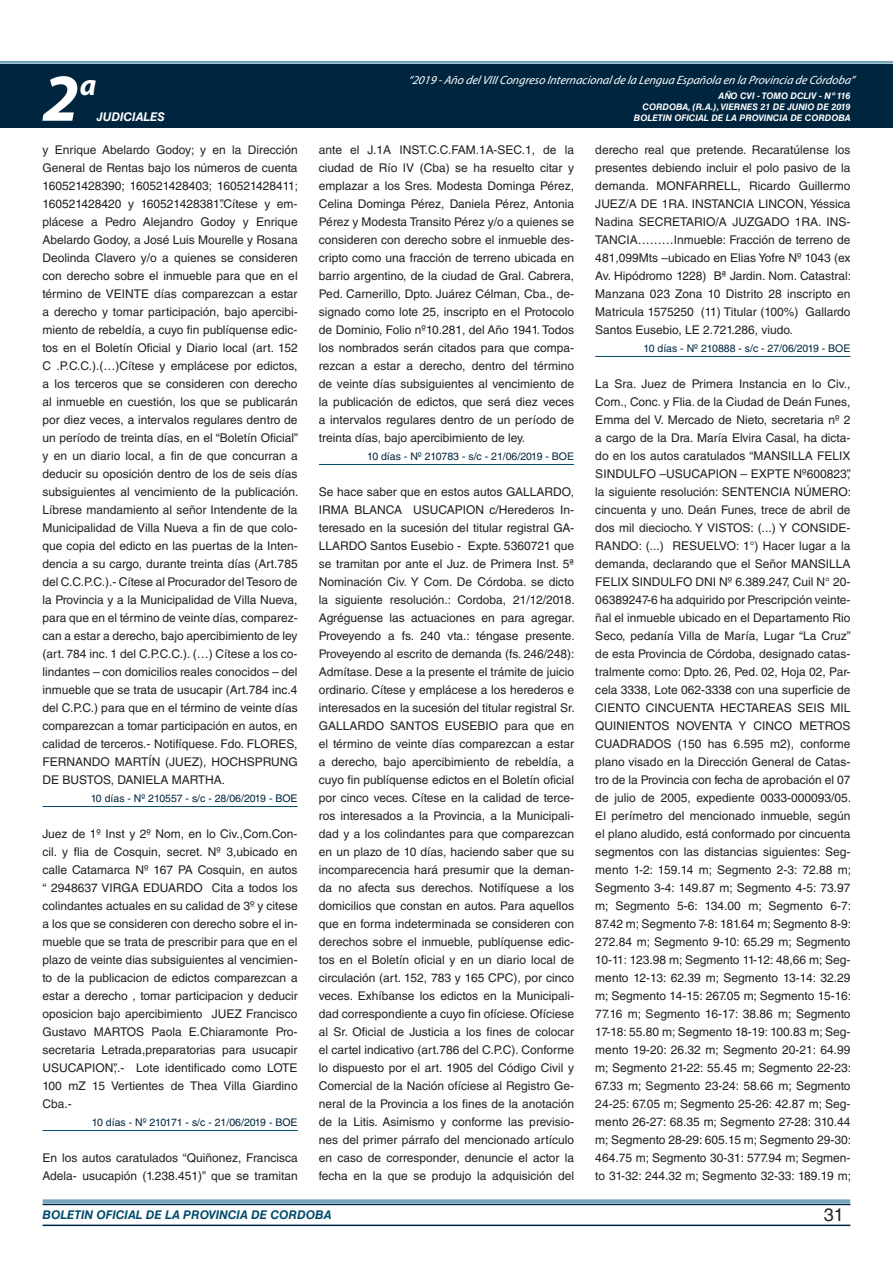
<style>
.page{position:relative;width:893px;height:1263px;background:#fff}
.page>*{position:absolute;margin:0;border:0;box-sizing:border-box;transform-origin:0 0}
.t1{font:italic 700 67.5px "Myriad Pro";color:#fff}
.t2{font:italic 700 30px "Myriad Pro";color:#fff}
.t3{font:18px "Helvetica LT Std";color:#231f20}
.t4{font:12px/18px "Helvetica LT Std";color:#231f20;text-align:justify}
.t5{font:italic 12px "Myriad Pro";color:#fff}
.t6{font:italic 700 12px "Helvetica LT Std";color:#004b6c}
.t7{font:italic 700 12px "Helvetica LT Std";color:#fff}
.t8{font:10.5px "Helvetica LT Std";color:#00263f}
.t9{font:italic 700 9px/10.8px "Helvetica LT Std";color:#fff;text-align:right}
</style>
<div class="page">
<div style="left:0;top:61px;width:893px;height:6px;background:#fff;opacity:.75"></div>
<div style="left:0;top:64px;width:893px;height:64px;background:#00263f"></div>
<hr style="left:43px;top:1224px;width:807px;height:2px;background:#00263f">
<div style="left:42px;top:1198px;width:809px;height:8px;background:#fff;opacity:.75"></div>
<hr style="left:43px;top:806px;width:255px;height:1px;background:#004b6c">
<hr style="left:43px;top:1130px;width:255px;height:1px;background:#004b6c">
<hr style="left:319px;top:464px;width:255px;height:1px;background:#004b6c">
<hr style="left:595px;top:356px;width:255px;height:1px;background:#004b6c">
<h2 class="t2" style="left:80px;top:66px;width:18px">a</h2>
<p class="t5" style="left:408px;top:72px;width:448px">“2019 -Año delVIIICongreso Internacionalde la Lengua Esp añola en la Provincia de Córdoba”</p>
<h1 class="t1" style="left:43px;top:54px;width:38px">2</h1>
<p class="t9" style="left:643px;top:91px;width:209px">AÑO CVI - TOMO DCLIV - Nº 116<br>CORDOBA, (R.A.), VIERNES 21 DE JUNIO DE 2019</p>
<p class="t7" style="left:97px;top:110px;width:70px">JUDICIALES</p>
<p class="t9" style="left:634px;top:112px;width:218px">BOLETIN OFICIAL DE LA PROVINCIA DE CORDOBA</p>
<p class="t4" style="left:43px;top:141px;width:257px">y Enrique Abelardo Godoy; y en la Dirección General de Rentas bajo los números de cuenta 160521428390; 160521428403; 160521428411; 160521428420 y 160521428381”.Cítese y em&shy;plácese a Pedro Alejandro Godoy y Enrique Abelardo Godoy, a José Luis Mourelle y Rosana Deolinda Clavero y/o a quienes se consideren con derecho sobre el inmueble para que en el término de VEINTE días comparezcan a estar a derecho y tomar participación, bajo apercibi&shy;miento de rebeldía, a cuyo fin publíquense edic&shy;tos en el Boletín Oficial y Diario local (art. 152<br>C .P.C.C.).(…)Cítese y emplácese por edictos, a los terceros que se consideren con derecho al inmueble en cuestión, los que se publicarán por diez veces, a intervalos regulares dentro de un período de treinta días, en el “Boletín Oficial” y en un diario local, a fin de que concurran a deducir su oposición dentro de los de seis días subsiguientes al vencimiento de la publicación.<br>Líbrese mandamiento al señor Intendente de la Municipalidad de Villa Nueva a fin de que colo&shy;que copia del edicto en las puertas de la Inten&shy;dencia a su cargo, durante treinta días (Art.785 del C.C.P.C.).- Cítese al Procurador del Tesoro de la Provincia y a la Municipalidad de Villa Nueva, para que en el término de veinte días, comparez&shy;can a estar a derecho, bajo apercibimiento de ley (art. 784 inc. 1 del C.P.C.C.). (…) Cítese a los co&shy;lindantes – con domicilios reales conocidos – del inmueble que se trata de usucapir (Art.784 inc.4 del C.P.C.) para que en el término de veinte días comparezcan a tomar participación en autos, en calidad de terceros.- Notifíquese. Fdo. FLORES, FERNANDO MARTÍN (JUEZ), HOCHSPRUNG DE BUSTOS, DANIELA MARTHA.</p>
<p class="t8" style="left:91px;top:792px;width:208px">10 días - Nº 210557 - s/c - 28/06/2019 - BOE</p>
<p class="t4" style="left:43px;top:825px;width:257px">Juez de 1º Inst y 2º Nom, en lo Civ.,Com.Con&shy;cil. y flia de Cosquin, secret. Nº 3,ubicado en calle Catamarca Nº 167 PA Cosquin, en autos “ 2948637 VIRGA EDUARDO Cita a todos los colindantes actuales en su calidad de 3º y citese a los que se consideren con derecho sobre el in&shy;mueble que se trata de prescribir para que en el plazo de veinte dias subsiguientes al vencimien&shy;to de la publicacion de edictos comparezcan a estar a derecho , tomar participacion y deducir oposicion bajo apercibimiento JUEZ Francisco Gustavo MARTOS Paola E.Chiaramonte Pro&shy;secretaria Letrada,preparatorias para usucapir USUCAPION”,.- Lote identificado como LOTE 100 mZ 15 Vertientes de Thea Villa Giardino Cba.-</p>
<p class="t8" style="left:92px;top:1116px;width:207px">10 días - Nº 210171 - s/c - 21/06/2019 - BOE</p>
<p class="t4" style="left:43px;top:1149px;width:257px">En los autos caratulados “Quiñonez, Francisca<br>Adela- usucapión (1.238.451)” que se tramitan</p>
<p class="t4" style="left:319px;top:141px;width:257px">ante el J.1A INST.C.C.FAM.1A-SEC.1, de la ciudad de Río IV (Cba) se ha resuelto citar y emplazar a los Sres. Modesta Dominga Pérez, Celina Dominga Pérez, Daniela Pérez, Antonia Pérez y Modesta Transito Pérez y/o a quienes se consideren con derecho sobre el inmueble des&shy;cripto como una fracción de terreno ubicada en barrio argentino, de la ciudad de Gral. Cabrera, Ped. Carnerillo, Dpto. Juárez Célman, Cba., de&shy;signado como lote 25, inscripto en el Protocolo de Dominio, Folio nº10.281, del Año 1941. Todos los nombrados serán citados para que compa&shy;rezcan a estar a derecho, dentro del término de veinte días subsiguientes al vencimiento de la publicación de edictos, que será diez veces a intervalos regulares dentro de un período de treinta días, bajo apercibimiento de ley.</p>
<p class="t8" style="left:367px;top:450px;width:208px">10 días - Nº 210783 - s/c - 21/06/2019 - BOE</p>
<p class="t4" style="left:319px;top:483px;width:257px">Se hace saber que en estos autos GALLARDO, IRMA BLANCA USUCAPION c/Herederos In&shy;teresado en la sucesión del titular registral GA-LLARDO Santos Eusebio - Expte. 5360721 que se tramitan por ante el Juz. de Primera Inst. 5ª Nominación Civ. Y Com. De Córdoba. se dicto la siguiente resolución.: Cordoba, 21/12/2018.<br>Agréguense las actuaciones en para agregar.<br>Proveyendo a fs. 240 vta.: téngase presente.<br>Proveyendo al escrito de demanda (fs. 246/248):<br>Admítase. Dese a la presente el trámite de juicio ordinario. Cítese y emplácese a los herederos e interesados en la sucesión del titular registral Sr.<br>GALLARDO SANTOS EUSEBIO para que en el término de veinte días comparezcan a estar a derecho, bajo apercibimiento de rebeldía, a cuyo fin publíquense edictos en el Boletín oficial por cinco veces. Cítese en la calidad de terce&shy;ros interesados a la Provincia, a la Municipali&shy;dad y a los colindantes para que comparezcan en un plazo de 10 días, haciendo saber que su incomparecencia hará presumir que la deman&shy;da no afecta sus derechos. Notifíquese a los domicilios que constan en autos. Para aquellos que en forma indeterminada se consideren con derechos sobre el inmueble, publíquense edic&shy;tos en el Boletín oficial y en un diario local de circulación (art. 152, 783 y 165 CPC), por cinco veces. Exhíbanse los edictos en la Municipali&shy;dad correspondiente a cuyo fin ofíciese. Ofíciese al Sr. Oficial de Justicia a los fines de colocar el cartel indicativo (art.786 del C.P.C). Conforme lo dispuesto por el art. 1905 del Código Civil y Comercial de la Nación ofíciese al Registro Ge&shy;neral de la Provincia a los fines de la anotación de la Litis. Asimismo y conforme las previsio&shy;nes del primer párrafo del mencionado artículo en caso de corresponder, denuncie el actor la fecha en la que se produjo la adquisición del</p>
<p class="t4" style="left:595px;top:141px;width:257px">derecho real que pretende. Recaratúlense los presentes debiendo incluir el polo pasivo de la demanda. MONFARRELL, Ricardo Guillermo JUEZ/A DE 1RA. INSTANCIA LINCON, Yéssica Nadina SECRETARIO/A JUZGADO 1RA. INS-TANCIA………Inmueble: Fracción de terreno de 481,099Mts –ubicado en Elias Yofre Nº 1043 (ex Av. Hipódromo 1228) Bª Jardin. Nom. Catastral:<br>Manzana 023 Zona 10 Distrito 28 inscripto en Matricula 1575250 (11) Titular (100%) Gallardo Santos Eusebio, LE 2.721.286, viudo.</p>
<p class="t8" style="left:643px;top:342px;width:208px">10 días - Nº 210888 - s/c - 27/06/2019 - BOE</p>
<p class="t4" style="left:595px;top:375px;width:257px">La Sra. Juez de Primera Instancia en lo Civ., Com., Conc. y Flia. de la Ciudad de Deán Funes, Emma del V. Mercado de Nieto, secretaria nº 2 a cargo de la Dra. María Elvira Casal, ha dicta&shy;do en los autos caratulados “MANSILLA FELIX SINDULFO –USUCAPION – EXPTE Nº600823”, la siguiente resolución: SENTENCIA NÚMERO: cincuenta y uno. Deán Funes, trece de abril de dos mil dieciocho. Y VISTOS: (...) Y CONSIDE-RANDO: (...) RESUELVO: 1°) Hacer lugar a la demanda, declarando que el Señor MANSILLA FELIX SINDULFO DNI Nº 6.389.247, Cuil N° 20- 06389247-6 ha adquirido por Prescripción veinte&shy;ñal el inmueble ubicado en el Departamento Rio Seco, pedanía Villa de María, Lugar “La Cruz” de esta Provincia de Córdoba, designado catas&shy;tralmente como: Dpto. 26, Ped. 02, Hoja 02, Par&shy;cela 3338, Lote 062-3338 con una superficie de CIENTO CINCUENTA HECTAREAS SEIS MIL QUINIENTOS NOVENTA Y CINCO METROS CUADRADOS (150 has 6.595 m2), conforme plano visado en la Dirección General de Catas&shy;tro de la Provincia con fecha de aprobación el 07 de julio de 2005, expediente 0033-000093/05.<br>El perímetro del mencionado inmueble, según el plano aludido, está conformado por cincuenta segmentos con las distancias siguientes: Seg&shy;mento 1-2: 159.14 m; Segmento 2-3: 72.88 m; Segmento 3-4: 149.87 m; Segmento 4-5: 73.97 m; Segmento 5-6: 134.00 m; Segmento 6-7:<br>87.42 m; Segmento 7-8: 181.64 m; Segmento 8-9:<br>272.84 m; Segmento 9-10: 65.29 m; Segmento 10-11: 123.98 m; Segmento 11-12: 48,66 m; Seg&shy;mento 12-13: 62.39 m; Segmento 13-14: 32.29 m; Segmento 14-15: 267.05 m; Segmento 15-16:<br>77.16 m; Segmento 16-17: 38.86 m; Segmento 17-18: 55.80 m; Segmento 18-19: 100.83 m; Seg&shy;mento 19-20: 26.32 m; Segmento 20-21: 64.99 m; Segmento 21-22: 55.45 m; Segmento 22-23:<br>67.33 m; Segmento 23-24: 58.66 m; Segmento 24-25: 67.05 m; Segmento 25-26: 42.87 m; Seg&shy;mento 26-27: 68.35 m; Segmento 27-28: 310.44 m; Segmento 28-29: 605.15 m; Segmento 29-30:<br>464.75 m; Segmento 30-31: 577.94 m; Segmen&shy;to 31-32: 244.32 m; Segmento 32-33: 189.19 m;</p>
<p class="t6" style="left:43px;top:1208px;width:290px">BOLETIN OFICIAL DE LA PROVINCIA DE CORDOBA</p>
<h3 class="t3" style="left:824px;top:1204px;width:22px">31</h3>
</div>
